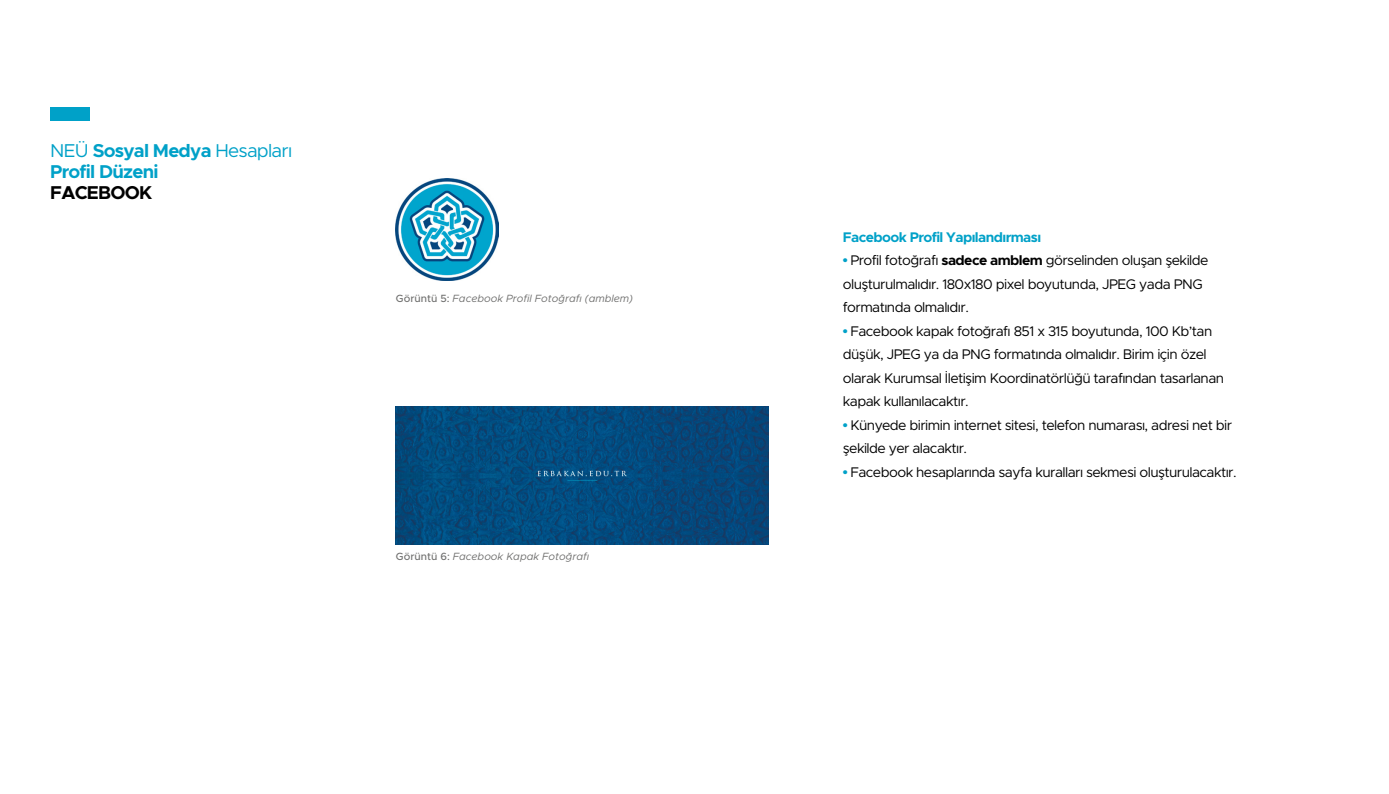
<style>
.page{position:relative;width:1389px;height:794px;background:#fff}
.page>*{position:absolute;margin:0;border:0;box-sizing:border-box;transform-origin:0 0}
.t1{font:700 18.72px/20.8px "Metropolis";letter-spacing:-.04em;color:#00a1c8}
.t2{font:700 18.72px "Metropolis";letter-spacing:-.04em;color:#000}
.t3{font:14px/23.4px "Metropolis";letter-spacing:-.04em;color:#000}
.t4{font:700 14px "Metropolis";letter-spacing:-.04em;color:#00a1c8}
.t5{font:italic 10.5px "Metropolis";color:#6f6f6e}
.s1{font-weight:400}
.s2{font-weight:500;font-style:normal}
.s3{font-family:"Arial";font-weight:700;color:#00a1c8}
.s4{font-weight:700}
</style>
<div class="page">
<div style="left:50px;top:107px;width:40px;height:14px;background:#00a1c8"></div>
<img style="left:396px;top:407px;width:373px;height:138px">
<img style="left:396px;top:179px;width:102px;height:102px">
<h1 class="t1" style="left:50px;top:140px;width:243px"><span class="s1">NEÜ</span> Sosyal Medya <span class="s1">Hesapları<br></span>Profil Düzeni</h1>
<h1 class="t2" style="left:50px;top:181px;width:103px">FACEBOOK</h1>
<p class="t5" style="left:396px;top:292px;width:239px"><span class="s2">Görüntü 5:</span> Facebook Profil Fotoğrafı (amblem)</p>
<p class="t5" style="left:396px;top:549px;width:195px"><span class="s2">Görüntü 6:</span> Facebook Kapak Fotoğrafı</p>
<p class="t4" style="left:843px;top:228px;width:200px">Facebook Profil Yapılandırması</p>
<p class="t3" style="left:843px;top:248px;width:367px"><span class="s3">•</span> Profil fotoğrafı <span class="s4">sadece amblem</span> görselinden oluşan şekilde oluşturulmalıdır. 180x180 pixel boyutunda, JPEG yada PNG formatında olmalıdır.</p>
<p class="t3" style="left:843px;top:319px;width:383px"><span class="s3">•</span> Facebook kapak fotoğrafı 851 x 315 boyutunda, 100 Kb’tan düşük, JPEG ya da PNG formatında olmalıdır. Birim için özel olarak Kurumsal İletişim Koordinatörlüğü tarafından tasarlanan kapak kullanılacaktır.</p>
<p class="t3" style="left:843px;top:413px;width:391px"><span class="s3">•</span> Künyede birimin internet sitesi, telefon numarası, adresi net bir şekilde yer alacaktır.</p>
<p class="t3" style="left:843px;top:460px;width:395px"><span class="s3">•</span> Facebook hesaplarında sayfa kuralları sekmesi oluşturulacaktır.</p>
</div>
